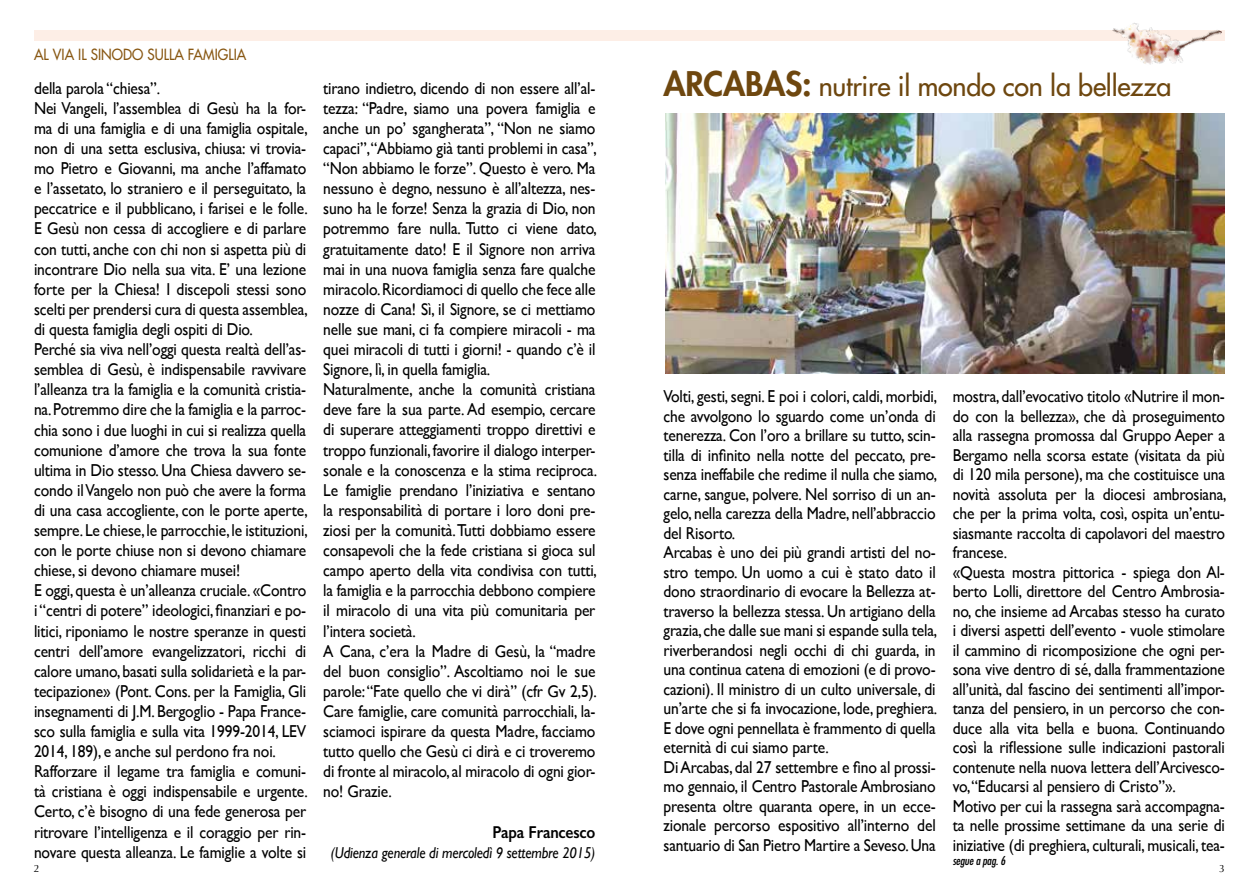
<style>
.page{position:relative;width:1259px;height:893px;background:#fff}
.page>*{position:absolute;margin:0;border:0;box-sizing:border-box;transform-origin:0 0}
.t1{font:27px "Futura";color:#6e470f}
.t2{font:17.25px/20.1px "Gill Sans";letter-spacing:-.01em;color:#000;scale:.9 1}
.t3{font:600 17.25px "Gill Sans";letter-spacing:-.01em;color:#000;scale:.9 1}
.t4{font:italic 15.75px "Gill Sans";letter-spacing:-.01em;color:#000;scale:.9 1}
.t5{font:15px "Futura";letter-spacing:.005em;color:#885712;scale:.9 1}
.t6{font:italic condensed 12px "Futura";letter-spacing:-.01em;color:#000}
.t7{font:10.5px "Optima";color:#000}
.s1{font-weight:800;font-size:33px}
</style>
<div class="page">
<div style="left:34px;top:30px;width:1191px;height:11px;background:#fdeee6"></div>
<img style="left:1112px;top:23px;width:110px;height:42px">
<img style="left:665px;top:114px;width:560px;height:259px">
<p class="t5" style="left:34px;top:44px;width:237px">Al via il Sinodo sulla famiglia</p>
<h1 class="t1" style="left:663px;top:69px;width:509px"><span class="s1">ARCABAS:</span> nutrire il mondo con la bellezza</h1>
<p class="t2" style="left:34px;top:78px;width:306px">della parola “chiesa”.<br>Nei Vangeli, l’assemblea di Gesù ha la for&shy;ma di una famiglia e di una famiglia ospitale, non di una setta esclusiva, chiusa: vi trovia&shy;mo Pietro e Giovanni, ma anche l’affamato e l’assetato, lo straniero e il perseguitato, la peccatrice e il pubblicano, i farisei e le folle.<br>E Gesù non cessa di accogliere e di parlare con tutti, anche con chi non si aspetta più di incontrare Dio nella sua vita. E’ una lezione forte per la Chiesa! I discepoli stessi sono scelti per prendersi cura di questa assemblea, di questa famiglia degli ospiti di Dio.<br>Perché sia viva nell’oggi questa realtà dell’as&shy;semblea di Gesù, è indispensabile ravvivare l’alleanza tra la famiglia e la comunità cristia&shy;na. Potremmo dire che la famiglia e la parroc&shy;chia sono i due luoghi in cui si realizza quella comunione d’amore che trova la sua fonte ultima in Dio stesso. Una Chiesa davvero se&shy;condo il Vangelo non può che avere la forma di una casa accogliente, con le porte aperte, sempre. Le chiese, le parrocchie, le istituzioni, con le porte chiuse non si devono chiamare chiese, si devono chiamare musei!<br>E oggi, questa è un’alleanza cruciale. «Contro i “centri di potere” ideologici, finanziari e po&shy;litici, riponiamo le nostre speranze in questi centri dell’amore evangelizzatori, ricchi di calore umano, basati sulla solidarietà e la par&shy;tecipazione» (Pont. Cons. per la Famiglia, Gli insegnamenti di J.M. Bergoglio - Papa France&shy;sco sulla famiglia e sulla vita 1999-2014, LEV 2014, 189), e anche sul perdono fra noi.<br>Rafforzare il legame tra famiglia e comuni&shy;tà cristiana è oggi indispensabile e urgente.<br>Certo, c’è bisogno di una fede generosa per ritrovare l’intelligenza e il coraggio per rin&shy;novare questa alleanza. Le famiglie a volte si</p>
<p class="t2" style="left:323px;top:78px;width:306px">tirano indietro, dicendo di non essere all’al&shy;tezza: “Padre, siamo una povera famiglia e anche un po’ sgangherata”, “Non ne siamo capaci”,“Abbiamo già tanti problemi in casa”, “Non abbiamo le forze”. Questo è vero. Ma nessuno è degno, nessuno è all’altezza, nes&shy;suno ha le forze! Senza la grazia di Dio, non potremmo fare nulla. Tutto ci viene dato, gratuitamente dato! E il Signore non arriva mai in una nuova famiglia senza fare qualche miracolo. Ricordiamoci di quello che fece alle nozze di Cana! Sì, il Signore, se ci mettiamo nelle sue mani, ci fa compiere miracoli - ma quei miracoli di tutti i giorni! - quando c’è il Signore, lì, in quella famiglia.<br>Naturalmente, anche la comunità cristiana deve fare la sua parte. Ad esempio, cercare di superare atteggiamenti troppo direttivi e troppo funzionali, favorire il dialogo interper&shy;sonale e la conoscenza e la stima reciproca.<br>Le famiglie prendano l’iniziativa e sentano la responsabilità di portare i loro doni pre&shy;ziosi per la comunità. Tutti dobbiamo essere consapevoli che la fede cristiana si gioca sul campo aperto della vita condivisa con tutti, la famiglia e la parrocchia debbono compiere il miracolo di una vita più comunitaria per l’intera società.<br>A Cana, c’era la Madre di Gesù, la “madre del buon consiglio”. Ascoltiamo noi le sue parole: “Fate quello che vi dirà” (cfr Gv 2,5).<br>Care famiglie, care comunità parrocchiali, la&shy;sciamoci ispirare da questa Madre, facciamo tutto quello che Gesù ci dirà e ci troveremo di fronte al miracolo, al miracolo di ogni gior&shy;no! Grazie.</p>
<p class="t3" style="left:492px;top:821px;width:116px">Papa Francesco</p>
<p class="t4" style="left:331px;top:843px;width:295px">(Udienza generale di mercoledì 9 settembre 2015)</p>
<p class="t2" style="left:663px;top:386px;width:306px;line-height:19.5px">Volti, gesti, segni. E poi i colori, caldi, morbidi, che avvolgono lo sguardo come un’onda di tenerezza. Con l’oro a brillare su tutto, scin&shy;tilla di infinito nella notte del peccato, pre&shy;senza ineffabile che redime il nulla che siamo, carne, sangue, polvere. Nel sorriso di un an&shy;gelo, nella carezza della Madre, nell’abbraccio del Risorto.<br>Arcabas è uno dei più grandi artisti del no&shy;stro tempo. Un uomo a cui è stato dato il dono straordinario di evocare la Bellezza at&shy;traverso la bellezza stessa. Un artigiano della grazia, che dalle sue mani si espande sulla tela, riverberandosi negli occhi di chi guarda, in una continua catena di emozioni (e di provo&shy;cazioni). Il ministro di un culto universale, di un’arte che si fa invocazione, lode, preghiera.<br>E dove ogni pennellata è frammento di quella eternità di cui siamo parte.<br>Di Arcabas, dal 27 settembre e fino al prossi&shy;mo gennaio, il Centro Pastorale Ambrosiano presenta oltre quaranta opere, in un ecce&shy;zionale percorso espositivo all’interno del santuario di San Pietro Martire a Seveso. Una</p>
<p class="t2" style="left:952px;top:386px;width:306px;line-height:19.5px">mostra, dall’evocativo titolo «Nutrire il mon&shy;do con la bellezza», che dà proseguimento alla rassegna promossa dal Gruppo Aeper a Bergamo nella scorsa estate (visitata da più di 120 mila persone), ma che costituisce una novità assoluta per la diocesi ambrosiana, che per la prima volta, così, ospita un’entu&shy;siasmante raccolta di capolavori del maestro francese.<br>«Questa mostra pittorica - spiega don Al&shy;berto Lolli, direttore del Centro Ambrosia&shy;no, che insieme ad Arcabas stesso ha curato i diversi aspetti dell’evento - vuole stimolare il cammino di ricomposizione che ogni per&shy;sona vive dentro di sé, dalla frammentazione all’unità, dal fascino dei sentimenti all’impor&shy;tanza del pensiero, in un percorso che con&shy;duce alla vita bella e buona. Continuando così la riflessione sulle indicazioni pastorali contenute nella nuova lettera dell’Arcivesco&shy;vo,“Educarsi al pensiero di Cristo”».<br>Motivo per cui la rassegna sarà accompagna&shy;ta nelle prossime settimane da una serie di iniziative (di preghiera, culturali, musicali, tea-</p>
<p class="t6" style="left:952px;top:853px;width:54px">segue a pag. 6</p>
<p class="t7" style="left:34px;top:862px;width:7px">2</p>
<p class="t7" style="left:1219px;top:862px;width:7px">3</p>
</div>
